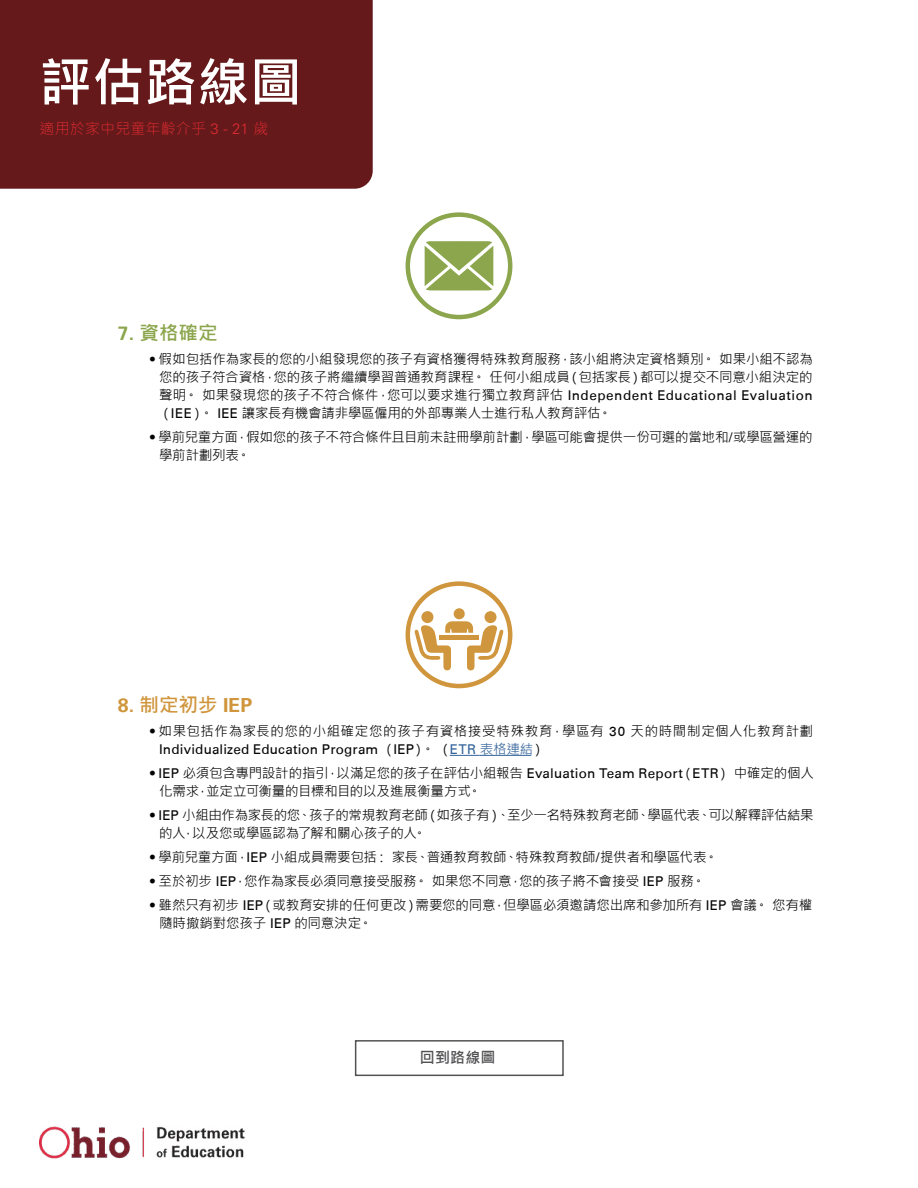
<style>
.page{position:relative;width:918px;height:1188px;background:#fff}
.page>*{position:absolute;margin:0;border:0;box-sizing:border-box;transform-origin:0 0}
.t1{font:700 52.5px "Microsoft Jheng Hei";color:#fff}
.t2{font:700 19.5px "Univers 65";color:#d0963d}
.t3{font:700 19.5px "Microsoft Jheng Hei";color:#8ca64d}
.t4{font:300 15px "Microsoft Jheng Hei";letter-spacing:.01em;color:#e12c33}
.t5{font:700 15px "Microsoft Jheng Hei";letter-spacing:.01em;color:#525254}
.t6{font:13.5px/18px "Microsoft Jheng Hei";letter-spacing:-.01em;color:#030303}
.t7{font:13.5px "Univers 55 Roman";letter-spacing:.025em;color:#030303}
.t8{font:13.5px "Microsoft Jheng Hei";letter-spacing:.045em;color:#030303}
.s1{font-family:"Univers LT Std"}
.s2{font-family:"Adobe Song Std"}
.s3{font-family:"Univers 65"}
.s4{font-family:"Univers 55 Roman"}
.s5{font-family:"Microsoft Jheng Hei"}
.s6{color:#326399}
.s7{font-family:"Microsoft Jheng Hei";color:#326399}
</style>
<div class="page">
<div style="left:0;top:0;width:373px;height:189px;background:#65191a"></div>
<div style="left:406px;top:581px;width:106px;height:107px;border:4px solid #d0963d;border-radius:50%"></div>
<svg style="left:414px;top:621px;width:90px;height:50px"></svg>
<div style="left:484px;top:611px;width:13px;height:12px;background:#d0963d;border-radius:50%"></div>
<div style="left:421px;top:611px;width:12px;height:12px;background:#d0963d;border-radius:50%"></div>
<div style="left:454px;top:608px;width:11px;height:11px;background:#d0963d;border-radius:50%"></div>
<div style="left:406px;top:212px;width:106px;height:107px;border:4px solid #8ca64d;border-radius:50%"></div>
<svg style="left:425px;top:241px;width:68px;height:50px;background:#9fb46a"></svg>
<img style="left:40px;top:1126px;width:205px;height:33px">
<div style="left:355px;top:1040px;width:209px;height:36px;border:2px solid #525254"></div>
<hr style="left:450px;top:755px;width:30px;height:1px;background:#326399">
<hr style="left:480px;top:755px;width:51px;height:1px;background:#326399">
<h1 class="t1" style="left:39px;top:50px;width:264px">評估路線圖</h1>
<p class="t4" style="left:40px;top:119px;width:230px">適用於家中兒童年齡介乎 <span class="s1">3 - 21</span> <span class="s2">歲</span></p>
<h2 class="t3" style="left:118px;top:320px;width:101px"><span class="s3">7.</span> 資格確定</h2>
<p class="t6" style="left:150px;top:350px;width:664px;text-align:right"><span class="s4">•</span> 假如包括作為家長的您的小組發現您的孩子有資格獲得特殊教育服務，該小組將決定資格類別。如果小組不認為您的孩子符合資格，您的孩子將繼續學習普通教育課程。任何小組成員（包括家長）都可以提交不同意小組決定的</p>
<p class="t7" style="left:159px;top:387px;width:655px"><span class="s5">聲明。如果發現您的孩子不符合條件，您可以要求進行獨立教育評估</span> Independent Educational Evaluation</p>
<p class="t6" style="left:159px;top:404px;width:454px">（<span class="s4">IEE</span>）。 <span class="s4">IEE</span> 讓家長有機會請非學區僱用的外部專業人士進行私人教育評估。</p>
<p class="t6" style="left:159px;top:428px;width:655px;text-indent:-9px"><span class="s4">•</span> 學前兒童方面，假如您的孩子不符合條件且目前未註冊學前計劃，學區可能會提供一份可選的當地和<span class="s4">/</span>或學區營運的學前計劃列表。</p>
<h2 class="t2" style="left:118px;top:692px;width:136px">8. <span class="s5">制定初步</span> IEP</h2>
<p class="t8" style="left:150px;top:723px;width:665px"><span class="s4">•</span> 如果包括作為家長的您的小組確定您的孩子有資格接受特殊教育，學區有 <span class="s4">30</span> 天的時間制定個人化教育計劃</p>
<p class="t7" style="left:159px;top:741px;width:387px">Individualized Education Program <span class="s5">（</span>IEP<span class="s5">）。（</span><span class="s6">ETR</span> <span class="s7">表格連結</span><span class="s5">）</span></p>
<p class="t6" style="left:159px;top:764px;width:656px;text-indent:-9px"><span class="s4">• IEP</span> 必須包含專門設計的指引，以滿足您的孩子在評估小組報告 <span class="s4">Evaluation Team Report</span>（<span class="s4">ETR</span>）中確定的個人化需求，並定立可衡量的目標和目的以及進展衡量方式。</p>
<p class="t6" style="left:159px;top:806px;width:656px;text-indent:-9px"><span class="s4">• IEP</span> 小組由作為家長的您、孩子的常規教育老師（如孩子有）、至少一名特殊教育老師、學區代表、可以解釋評估結果的人，以及您或學區認為了解和關心孩子的人。</p>
<p class="t6" style="left:150px;top:848px;width:569px"><span class="s4">•</span> 學前兒童方面，<span class="s4">IEP</span> 小組成員需要包括：家長、普通教育教師、特殊教育教師<span class="s4">/</span>提供者和學區代表。</p>
<p class="t6" style="left:150px;top:872px;width:557px"><span class="s4">•</span> 至於初步 <span class="s4">IEP</span>，您作為家長必須同意接受服務。如果您不同意，您的孩子將不會接受 <span class="s4">IEP</span> 服務。</p>
<p class="t6" style="left:159px;top:896px;width:655px;text-indent:-9px"><span class="s4">•</span> 雖然只有初步 <span class="s4">IEP</span>（或教育安排的任何更改）需要您的同意，但學區必須邀請您出席和參加所有 <span class="s4">IEP</span> 會議。您有權隨時撤銷對您孩子 <span class="s4">IEP</span> 的同意決定。</p>
<p class="t5" style="left:420px;top:1048px;width:77px">回到路線圖</p>
</div>
